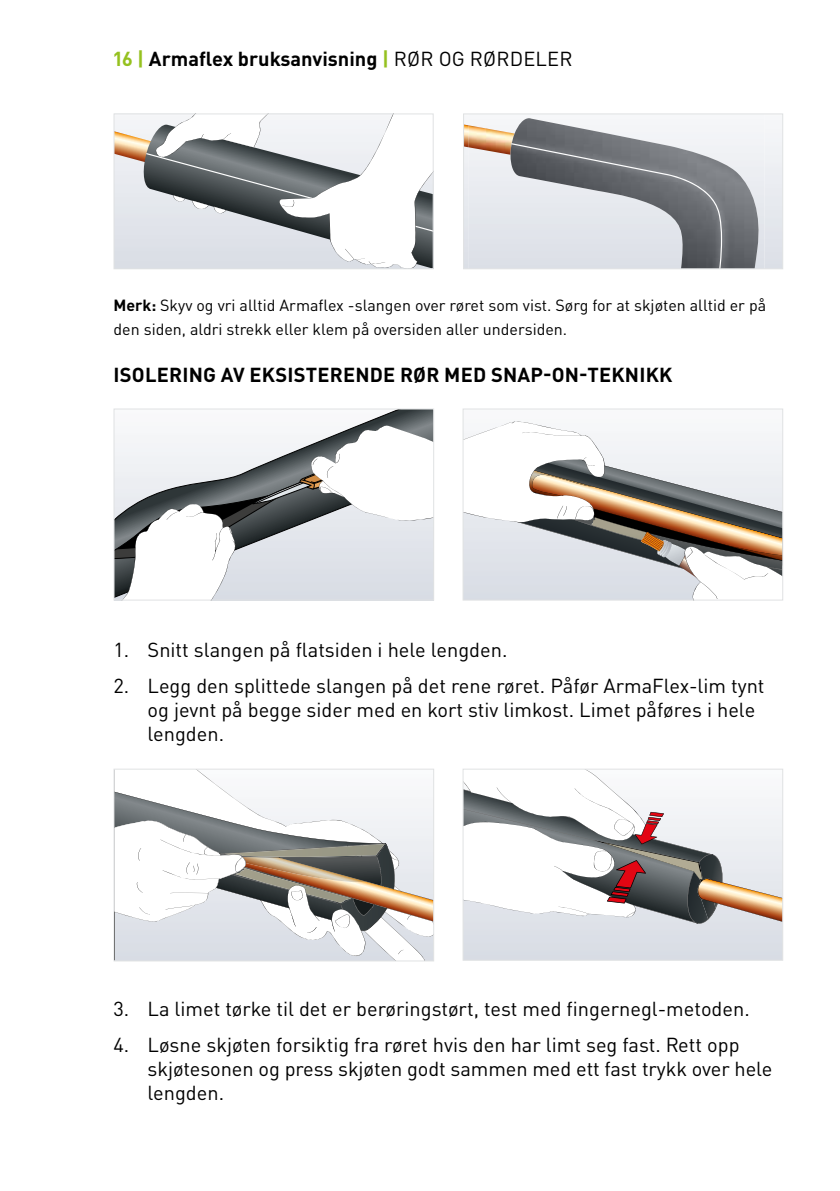
<style>
.page{position:relative;width:840px;height:1191px;background:#fff}
.page>*{position:absolute;margin:0;border:0;box-sizing:border-box;transform-origin:0 0}
.t1{font:20px/24px "DIN Pro";color:#000}
.t2{font:700 20px "DIN Pro";letter-spacing:.01em;color:#000}
.t3{font:16px/24px "DIN Pro";color:#000}
.s1{color:#95c11f}
.s2{font-weight:400}
.s3{font-weight:700}
</style>
<div class="page">
<svg style="left:115px;top:115px;width:316px;height:152px"></svg>
<div style="left:113px;top:113px;width:320px;height:156px;border:1px solid #e0e2e3"></div>
<svg style="left:465px;top:129px;width:315px;height:138px;fill:#e7eaef"></svg>
<svg style="left:465px;top:124px;width:3px;height:23px"></svg>
<img style="left:468px;top:125px;width:296px;height:142px">
<img style="left:468px;top:125px;width:42px;height:30px">
<img style="left:510px;top:118px;width:251px;height:149px">
<svg style="left:511px;top:143px;width:210px;height:124px;background:#a8abb1"></svg>
<div style="left:463px;top:113px;width:319px;height:156px;border:1px solid #e0e2e3"></div>
<svg style="left:464px;top:421px;width:316px;height:177px"></svg>
<div style="left:462px;top:408px;width:320px;height:192px;border:1px solid #e0e2e3"></div>
<svg style="left:115px;top:410px;width:317px;height:188px"></svg>
<div style="left:113px;top:408px;width:321px;height:192px;border:1px solid #e0e2e3"></div>
<svg style="left:115px;top:770px;width:317px;height:189px"></svg>
<div style="left:113px;top:768px;width:321px;height:193px;border:1px solid #e0e2e3"></div>
<svg style="left:464px;top:770px;width:316px;height:188px"></svg>
<div style="left:462px;top:768px;width:320px;height:192px;border:1px solid #e0e2e3"></div>
<p class="t2" style="left:113px;top:42px;width:455px"><span class="s1">16 |</span> Armaflex bruksanvisning <span class="s1">|</span> <span class="s2">Rør og rørd eler</span></p>
<p class="t3" style="left:113px;top:292px;width:653px"><span class="s3">Merk:</span> Skyv og vri alltid Armaflex -slangen over røret som vist. Sørg for at skjøten alltid er på den siden, aldri strekk eller klem på oversiden aller undersiden.</p>
<p class="t2" style="left:113px;top:358px;width:560px">ISOLERING AV EKSISTERENDE RØR MED SNAP-ON-TEKNIKK</p>
<p class="t1" style="left:113px;top:636px;width:395px">1. Snitt slangen på flatsiden i hele lengden.</p>
<p class="t1" style="left:147px;top:671px;width:618px;text-indent:-34px">2. Legg den splittede slangen på det rene røret. Påfør ArmaFlex-lim tynt og jevnt på begge sider med en kort stiv limkost. Limet påføres i hele lengden.</p>
<p class="t1" style="left:113px;top:995px;width:637px">3. La limet tørke til det er berøringstørt, test med fingernegl-metoden.</p>
<p class="t1" style="left:147px;top:1030px;width:626px;text-indent:-34px">4. Løsne skjøten forsiktig fra røret hvis den har limt seg fast. Rett opp skjøtesonen og press skjøten godt sammen med ett fast trykk over hele lengden.</p>
</div>
